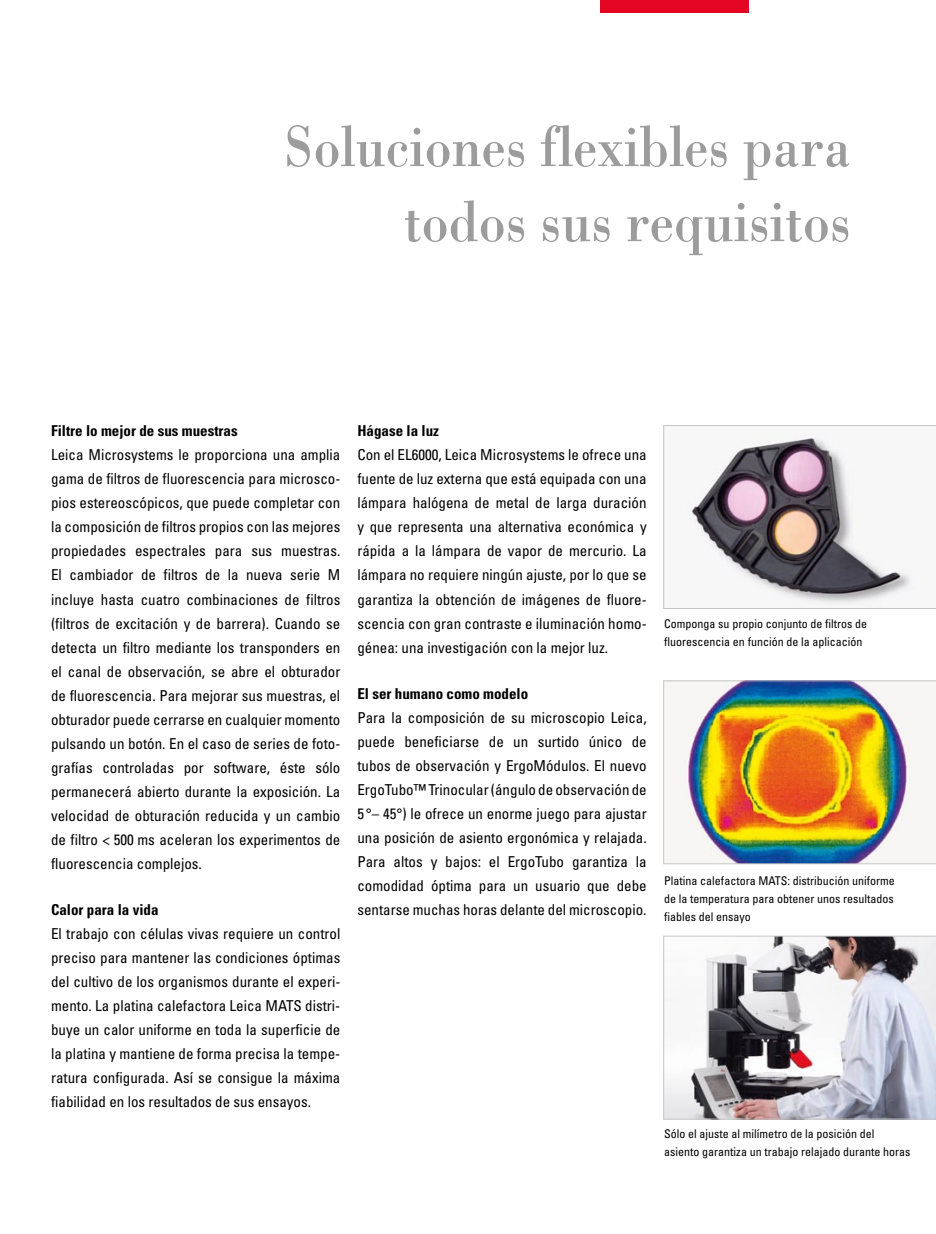
<style>
.page{position:relative;width:936px;height:1234px;background:#fff}
.page>*{position:absolute;margin:0;border:0;box-sizing:border-box;transform-origin:0 0}
.t1{font:60px/75px "Leicana";color:#9d9c9c;text-align:right}
.t2{font:condensed 15px/24px "Univers LT Std";color:#000;text-align:justify}
.t3{font:700 condensed 15px "Univers LT Std";color:#000}
.t4{font:condensed 12px/18px "Univers LT Std";color:#000}
</style>
<div class="page">
<div style="left:600px;top:0;width:148px;height:13px;background:#e40522"></div>
<svg style="left:663px;top:425px;width:272px;height:183px"></svg>
<img style="left:663px;top:680px;width:272px;height:183px">
<svg style="left:663px;top:935px;width:272px;height:183px"></svg>
<h1 class="t1" style="left:283px;top:107px;width:568px">Soluciones flexibles para todos sus requisitos</h1>
<p class="t3" style="left:51px;top:422px;width:188px">Filtre lo mejor de sus muestras</p>
<p class="t2" style="left:51px;top:443px;width:291px">Leica Microsystems le proporciona una amplia gama de filtros de fluorescencia para microsco&shy;pios estereoscópicos, que puede completar con la composición de filtros propios con las mejores propiedades espectrales para sus muestras.<br>El cambiador de filtros de la nueva serie M incluye hasta cuatro combinaciones de filtros (filtros de excitación y de barrera). Cuando se detecta un filtro mediante los transponders en el canal de observación, se abre el obturador de fluorescencia. Para mejorar sus muestras, el obturador puede cerrarse en cualquier momento pulsando un botón. En el caso de series de foto&shy;grafías controladas por software, éste sólo permanecerá abierto durante la exposición. La velocidad de obturación reducida y un cambio de filtro &lt; 500 ms aceleran los experimentos de fluorescencia complejos.</p>
<p class="t3" style="left:51px;top:900px;width:109px">Calor para la vida</p>
<p class="t2" style="left:51px;top:921px;width:291px">El trabajo con células vivas requiere un control preciso para mantener las condiciones óptimas del cultivo de los organismos durante el experi&shy;mento. La platina calefactora Leica MATS distri&shy;buye un calor uniforme en toda la superficie de la platina y mantiene de forma precisa la tempe&shy;ratura configurada. Así se consigue la máxima fiabilidad en los resultados de sus ensayos.</p>
<p class="t3" style="left:357px;top:422px;width:83px">Hágase la luz</p>
<p class="t2" style="left:357px;top:443px;width:291px">Con el EL6000, Leica Microsystems le ofrece una fuente de luz externa que está equipada con una lámpara halógena de metal de larga duración y que representa una alternativa económica y rápida a la lámpara de vapor de mercurio. La lámpara no requiere ningún ajuste, por lo que se garantiza la obtención de imágenes de fluore&shy;scencia con gran contraste e iluminación homo&shy;génea: una investigación con la mejor luz.</p>
<p class="t3" style="left:357px;top:684px;width:172px">El ser humano como modelo</p>
<p class="t2" style="left:357px;top:705px;width:291px">Para la composición de su microscopio Leica, puede beneficiarse de un surtido único de tubos de observación y ErgoMódulos. El nuevo ErgoTubo™ Trinocular (ángulo de observación de 5 °– 45°) le ofrece un enorme juego para ajustar una posición de asiento ergonómica y relajada.<br>Para altos y bajos: el ErgoTubo garantiza la comodidad óptima para un usuario que debe sentarse muchas horas delante del microscopio.</p>
<p class="t4" style="left:664px;top:614px;width:204px">Componga su propio conjunto de filtros de fluorescencia en función de la aplicación</p>
<p class="t4" style="left:664px;top:871px;width:232px;text-align:justify">Platina calefactora MATS: distribución uniforme de la temperatura para obtener unos resultados fiables del ensayo</p>
<p class="t4" style="left:664px;top:1124px;width:247px">Sólo el ajuste al milímetro de la posición del asiento garantiza un trabajo relajado durante horas</p>
</div>
